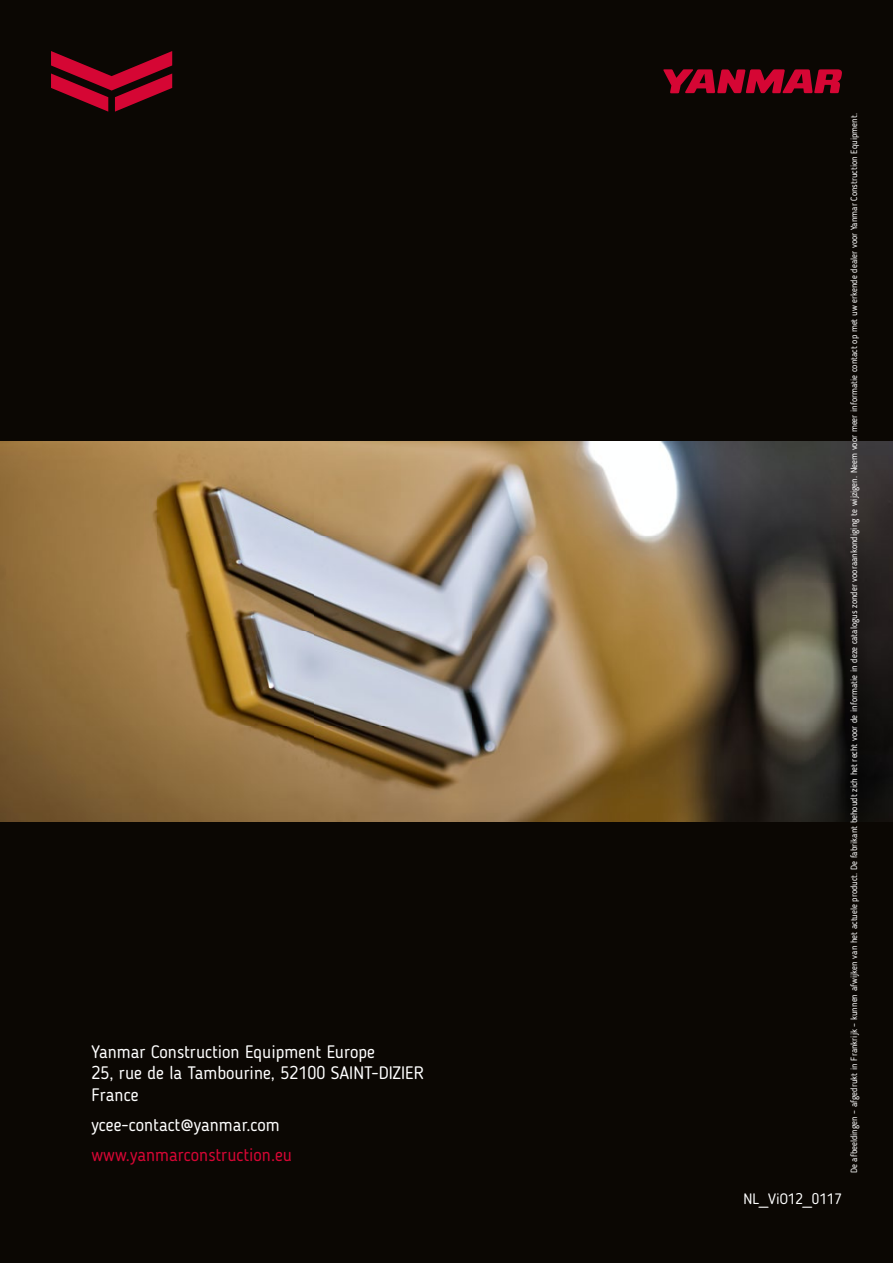
<style>
.page{position:relative;width:893px;height:1263px;background:#0b0703}
.page>*{position:absolute;margin:0;border:0;box-sizing:border-box;transform-origin:0 0}
.t1{font:18px/21.6px "Blogger Sans";color:#fff}
.t2{font:18px "Blogger Sans";color:#d50634}
.t3{font:15px "Blogger Sans";color:#fff}
.t4{font:9px "Blogger Sans";color:#fff}
</style>
<div class="page">
<svg style="left:663px;top:69px;width:179px;height:24px"></svg>
<svg style="left:51px;top:51px;width:121px;height:61px"></svg>
<img style="left:0;top:442px;width:893px;height:379px">
<h1 class="t1" style="left:91px;top:1040px;width:334px">Yanmar Construction Equipment Europe<br>25, rue de la Tambourine, 52100 SAINT-DIZIER<br>France</h1>
<h1 class="t1" style="left:91px;top:1114px;width:190px">ycee-contact@yanmar.com</h1>
<h1 class="t2" style="left:91px;top:1144px;width:202px">www.yanmarconstruction.eu</h1>
<h2 class="t3" style="left:743px;top:1190px;width:100px">NL_ViO12_0117</h2>
<p class="t4" style="left:849px;top:1173px;width:1061px;rotate:-90deg">De afbeeldingen – afgedrukt in Frankrijk – kunnen afwijken van het actuele product. De fabrikant behoudt zich het recht voor de informatie in deze catalogus zonder vooraankondiging te wijzigen. Neem voor meer informatie contact op met uw erkende dealer voor Yanmar Construction Equipment.</p>
</div>
